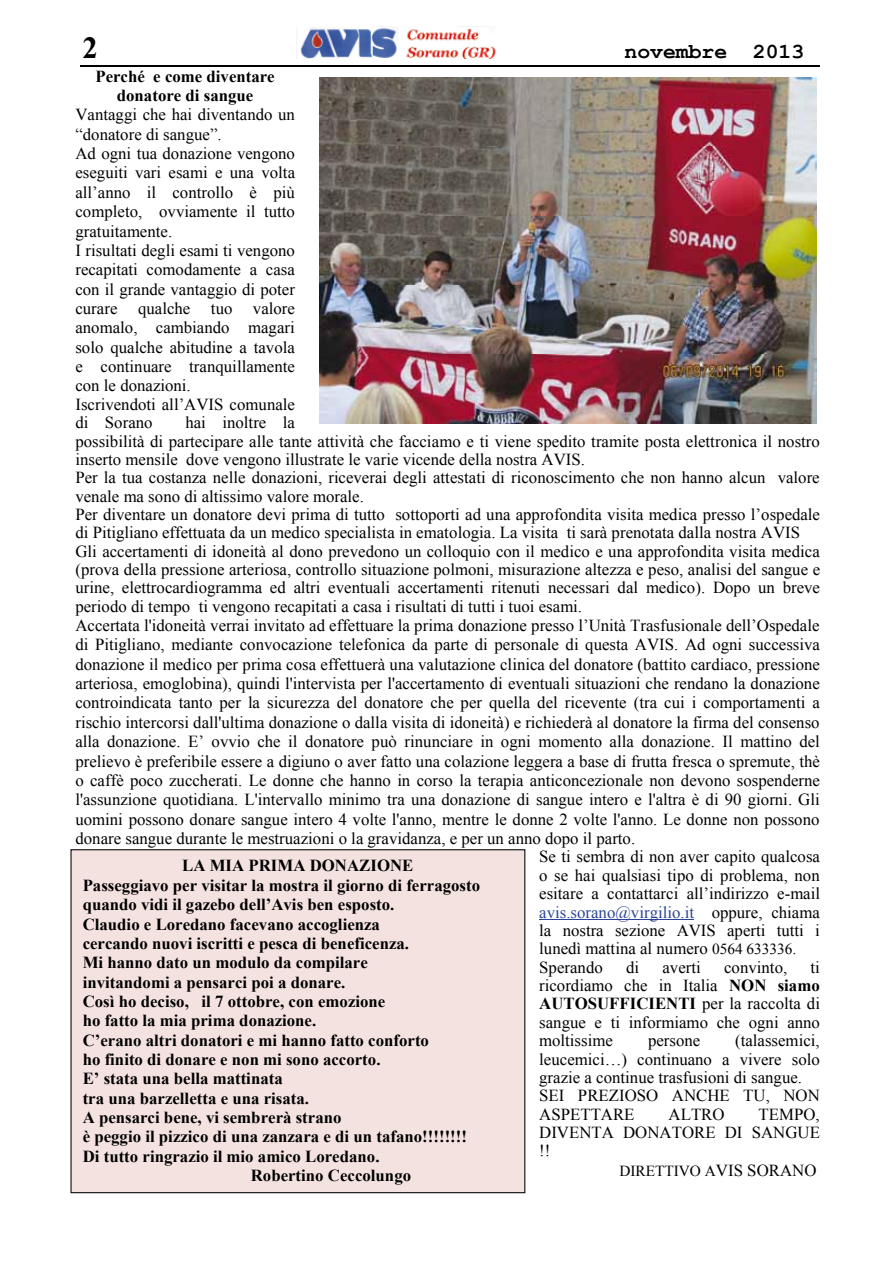
<style>
.page{position:relative;width:893px;height:1263px;background:#fff}
.page>*{position:absolute;margin:0;border:0;box-sizing:border-box;transform-origin:0 0}
.t1{font:700 30.6px "Times New Roman";color:#000}
.t2{font:700 21.45px "Courier New";color:#000}
.t3{font:16.8px/19.2px "Times New Roman";color:#000}
.t4{font:700 16.8px/19.4px "Times New Roman";color:#000;text-align:center}
.t5{font:16.8px "Times New Roman";color:#2a4594}
.t6{font:15.3px "Times New Roman";color:#000}
.s1{color:#000}
.s2{font-size:15.3px}
.s3{font-weight:700}
.s4{font-size:16.8px}
</style>
<div class="page">
<img style="left:300px;top:27px;width:196px;height:32px">
<hr style="left:80px;top:65px;width:740px;height:1px;background:#000">
<hr style="left:539px;top:919px;width:155px;height:1px;background:#2a4594">
<div style="left:71px;top:850px;width:454px;height:343px;background:#f4e2e1"></div>
<div style="left:70px;top:849px;width:455px;height:344px;border:1px solid #111211"></div>
<img style="left:320px;top:78px;width:496px;height:346px">
<h1 class="t1" style="left:82px;top:27px;width:17px">2</h1>
<p class="t2" style="left:624px;top:38px;width:181px">novembre 2013</p>
<p class="t4" style="left:95px;top:66px;width:181px">Perché e come diventare donatore di sangue</p>
<p class="t3" style="left:75px;top:105px;width:221px">Vantaggi che hai diventando un “donatore di sangue”.<br>Ad ogni tua donazione vengono eseguiti vari esami e una volta all’anno il controllo è più completo, ovviamente il tutto gratuitamente.<br>I risultati degli esami ti vengono recapitati comodamente a casa con il grande vantaggio di poter curare qualche tuo valore anomalo, cambiando magari solo qualche abitudine a tavola e continuare tranquillamente con le donazioni.<br>Iscrivendoti all’AVIS comunale di Sorano</p>
<p class="t3" style="left:185px;top:413px;width:111px">hai inoltre la</p>
<p class="t3" style="left:75px;top:431px;width:746px">possibilità di partecipare alle tante attività che facciamo e ti viene spedito tramite posta elettronica il nostro</p>
<p class="t3" style="left:75px;top:449px;width:511px">inserto mensile dove vengono illustrate le varie vicende della nostra AVIS.</p>
<p class="t3" style="left:75px;top:468px;width:746px">Per la tua costanza nelle donazioni, riceverai degli attestati di riconoscimento che non hanno alcun valore</p>
<p class="t3" style="left:75px;top:486px;width:290px">venale ma sono di altissimo valore morale.</p>
<p class="t3" style="left:75px;top:504px;width:746px">Per diventare un donatore devi prima di tutto sottoporti ad una approfondita visita medica presso l’ospedale</p>
<p class="t3" style="left:75px;top:523px;width:726px">di Pitigliano effettuata da un medico specialista in ematologia. La visita ti sarà prenotata dalla nostra AVIS</p>
<p class="t3" style="left:75px;top:541px;width:746px">Gli accertamenti di idoneità al dono prevedono un colloquio con il medico e una approfondita visita medica</p>
<p class="t3" style="left:75px;top:560px;width:746px">(prova della pressione arteriosa, controllo situazione polmoni, misurazione altezza e peso, analisi del sangue e</p>
<p class="t3" style="left:75px;top:578px;width:746px">urine, elettrocardiogramma ed altri eventuali accertamenti ritenuti necessari dal medico). Dopo un breve</p>
<p class="t3" style="left:75px;top:596px;width:508px">periodo di tempo ti vengono recapitati a casa i risultati di tutti i tuoi esami.</p>
<p class="t3" style="left:75px;top:615px;width:745px">Accertata l'idoneità verrai invitato ad effettuare la prima donazione presso l’Unità Trasfusionale dell’Ospedale</p>
<p class="t3" style="left:75px;top:635px;width:746px">di Pitigliano, mediante convocazione telefonica da parte di personale di questa AVIS. Ad ogni successiva</p>
<p class="t3" style="left:75px;top:654px;width:746px">donazione il medico per prima cosa effettuerà una valutazione clinica del donatore (battito cardiaco, pressione</p>
<p class="t3" style="left:75px;top:673px;width:746px">arteriosa, emoglobina), quindi l'intervista per l'accertamento di eventuali situazioni che rendano la donazione</p>
<p class="t3" style="left:75px;top:693px;width:746px">controindicata tanto per la sicurezza del donatore che per quella del ricevente (tra cui i comportamenti a</p>
<p class="t3" style="left:75px;top:712px;width:746px">rischio intercorsi dall'ultima donazione o dalla visita di idoneità) e richiederà al donatore la firma del consenso</p>
<p class="t3" style="left:75px;top:732px;width:746px">alla donazione. E’ ovvio che il donatore può rinunciare in ogni momento alla donazione. Il mattino del</p>
<p class="t3" style="left:75px;top:751px;width:746px">prelievo è preferibile essere a digiuno o aver fatto una colazione leggera a base di frutta fresca o spremute, thè</p>
<p class="t3" style="left:75px;top:770px;width:746px">o caffè poco zuccherati. Le donne che hanno in corso la terapia anticoncezionale non devono sospenderne</p>
<p class="t3" style="left:75px;top:790px;width:746px">l'assunzione quotidiana. L'intervallo minimo tra una donazione di sangue intero e l'altra è di 90 giorni. Gli</p>
<p class="t3" style="left:75px;top:809px;width:745px">uomini possono donare sangue intero 4 volte l'anno, mentre le donne 2 volte l'anno. Le donne non possono</p>
<p class="t3" style="left:75px;top:828px;width:561px">donare sangue durante le mestruazioni o la gravidanza, e per un anno dopo il parto.</p>
<p class="t3" style="left:539px;top:847px;width:282px">Se ti sembra di non aver capito qualcosa</p>
<p class="t3" style="left:539px;top:865px;width:282px">o se hai qualsiasi tipo di problema, non</p>
<p class="t3" style="left:539px;top:884px;width:282px">esitare a contattarci all’indirizzo e-mail</p>
<p class="t5" style="left:539px;top:901px;width:282px">avis.sorano@virgilio.it <span class="s1">oppure, chiama</span></p>
<p class="t3" style="left:539px;top:920px;width:282px">la nostra sezione AVIS aperti tutti i</p>
<p class="t3" style="left:539px;top:939px;width:259px">lunedì mattina al numero <span class="s2">0564 633336.</span></p>
<p class="t3" style="left:539px;top:957px;width:65px">Sperando</p>
<p class="t3" style="left:626px;top:957px;width:15px">di</p>
<p class="t3" style="left:662px;top:957px;width:40px">averti</p>
<p class="t3" style="left:724px;top:957px;width:65px">convinto,</p>
<p class="t4" style="left:182px;top:856px;width:233px">LA MIA PRIMA DONAZIONE</p>
<p class="t4" style="left:83px;top:875px;width:399px">Passeggiavo per visitar la mostra il giorno di ferragosto</p>
<p class="t4" style="left:83px;top:894px;width:313px">quando vidi il gazebo dell’Avis ben esposto.</p>
<p class="t4" style="left:83px;top:914px;width:299px">Claudio e Loredano facevano accoglienza</p>
<p class="t4" style="left:83px;top:933px;width:328px">cercando nuovi iscritti e pesca di beneficenza.</p>
<p class="t4" style="left:83px;top:952px;width:287px">Mi hanno dato un modulo da compilare</p>
<p class="t4" style="left:83px;top:972px;width:264px">invitandomi a pensarci poi a donare.</p>
<p class="t4" style="left:83px;top:991px;width:304px">Così ho deciso, il 7 ottobre, con emozione</p>
<p class="t4" style="left:83px;top:1010px;width:235px">ho fatto la mia prima donazione.</p>
<p class="t4" style="left:83px;top:1030px;width:348px">C’erano altri donatori e mi hanno fatto conforto</p>
<p class="t4" style="left:83px;top:1049px;width:299px">ho finito di donare e non mi sono accorto.</p>
<p class="t4" style="left:83px;top:1068px;width:202px">E’ stata una bella mattinata</p>
<p class="t4" style="left:83px;top:1088px;width:228px">tra una barzelletta e una risata.</p>
<p class="t4" style="left:83px;top:1107px;width:260px">A pensarci bene, vi sembrerà strano</p>
<p class="t4" style="left:83px;top:1127px;width:386px">è peggio il pizzico di una zanzara e di un tafano!!!!!!!!</p>
<p class="t4" style="left:83px;top:1146px;width:298px">Di tutto ringrazio il mio amico Loredano.</p>
<p class="t4" style="left:251px;top:1166px;width:162px">Robertino Ceccolungo</p>
<p class="t3" style="left:539px;top:958px;width:282px;line-height:18.3px;text-align:justify;text-indent:271px">ti ricordiamo che in Italia <span class="s3">NON siamo AUTOSUFFICIENTI</span> per la raccolta di sangue e ti informiamo che ogni anno moltissime</p>
<p class="t3" style="left:539px;top:1031px;width:282px;line-height:18.3px;text-indent:196px">(talassemici, leucemici…) continuano a vivere solo grazie a continue trasfusioni di sangue.<br>SEI PREZIOSO ANCHE TU, NON<br>ASPETTARE</p>
<p class="t3" style="left:648px;top:1031px;width:54px">persone</p>
<p class="t3" style="left:539px;top:1104px;width:282px;line-height:18.3px;text-align:justify;text-indent:219px">TEMPO, DIVENTA DONATORE DI SANGUE !!</p>
<p class="t6" style="left:619px;top:1160px;width:199px">DIRETTIVO A<span class="s4">VIS SORANO</span></p>
<p class="t3" style="left:669px;top:1104px;width:58px">ALTRO</p>
</div>
